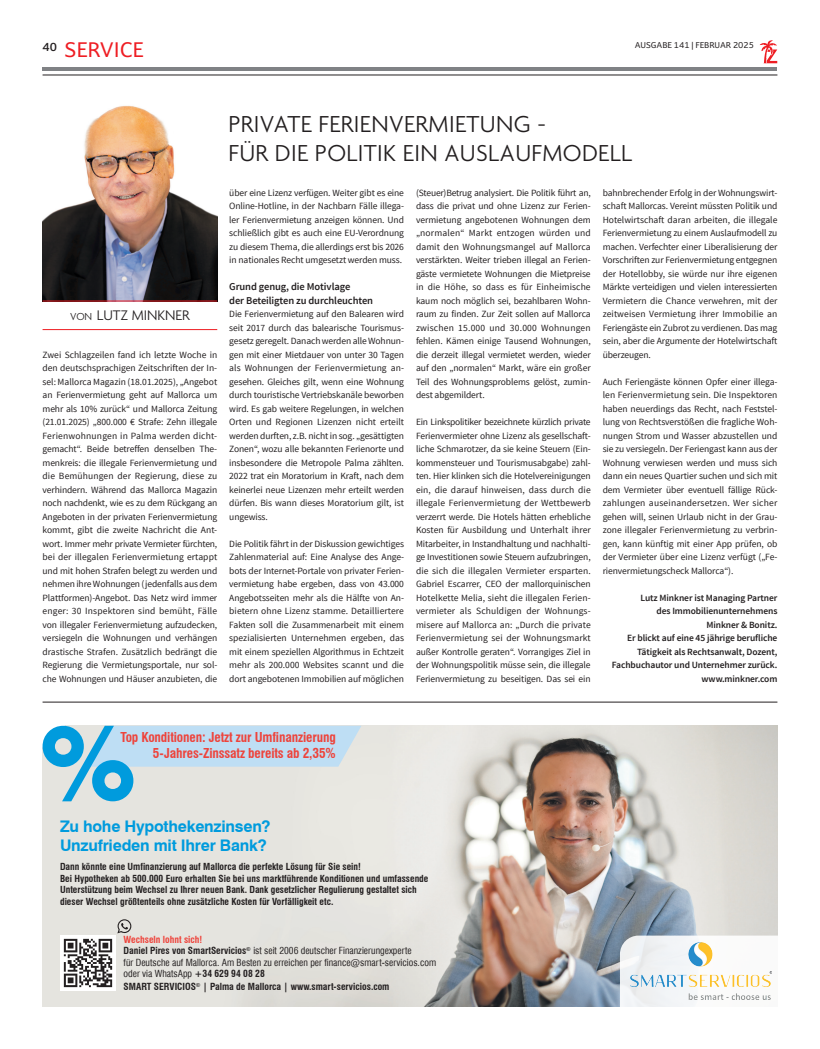
<style>
.page{position:relative;width:820px;height:1049px;background:#fff}
.page>*{position:absolute;margin:0;border:0;box-sizing:border-box;transform-origin:0 0}
.t1{font:300 25px/29px "Agenda";letter-spacing:.015em;color:#231f20}
.t2{font:20px "Darkmode Darkmode Off";color:#ee1d23}
.t3{font:700 16px/19.2px "Swiss 721 BT";letter-spacing:-.015em;color:#009bdd}
.t4{font:300 15px "Agenda";letter-spacing:-.005em;color:#231f20}
.t5{font:700 condensed 13.3px/16px "Swiss 721 BT";letter-spacing:-.01em;color:#ee433b;text-align:right}
.t6{font:500 11px "Darkmode Darkmode Off";color:#231f20}
.t7{font:600 10.5px/13.5px "Source Sans Pro";letter-spacing:-.01em;color:#231f20}
.t8{font:condensed 9.6px/11.5px "Swiss 721 BT";color:#231f20}
.t9{font:700 condensed 9.6px "Swiss 721 BT";color:#231f20}
.t10{font:9.5px/13.5px "Source Sans Pro";letter-spacing:-.01em;color:#231f20;text-align:justify}
.t11{font:700 condensed 9.5px/11.5px "Swiss 721 BT";color:#231f20}
.t12{font:600 9.5px/13.5px "Source Sans Pro";letter-spacing:-.01em;color:#231f20;text-align:right}
.t13{font:8px "Darkmode Darkmode Off";color:#231f20}
.s1{font-size:11px}
.s2{font-weight:700;color:#ee433b}
.s3{font-weight:700}
</style>
<div class="page">
<svg style="left:759px;top:40px;width:18px;height:24px"></svg>
<hr style="left:43px;top:67px;width:734px;height:4px;background:#808285">
<hr style="left:43px;top:75px;width:734px;height:1px;background:#231f20">
<img style="left:42px;top:105px;width:175px;height:196px">
<hr style="left:43px;top:300px;width:174px;height:1px;background:#ee1d23">
<hr style="left:43px;top:329px;width:174px;height:1px;background:#ee1d23">
<hr style="left:43px;top:702px;width:734px;height:1px;background:#231f20">
<img style="left:43px;top:726px;width:734px;height:280px">
<svg style="left:619px;top:935px;width:159px;height:72px"></svg>
<img style="left:630px;top:943px;width:141px;height:56px">
<img style="left:60px;top:935px;width:55px;height:56px">
<svg style="left:42px;top:725px;width:319px;height:76px"></svg>
<svg style="left:117px;top:919px;width:14px;height:14px"></svg>
<p class="t6" style="left:43px;top:39px;width:16px">40</p>
<h2 class="t2" style="left:64px;top:36px;width:81px">SERVICE</h2>
<p class="t13" style="left:634px;top:40px;width:120px">AUSGABE 141 | FEBRUAR 2025</p>
<h3 class="t4" style="left:70px;top:307px;width:121px"><span class="s1">VON</span> LUTZ MINKNER</h3>
<p class="t10" style="left:43px;top:348px;width:176px">Zwei Schlagzeilen fand ich letzte Woche in den deutschsprachigen Zeitschriften der In&shy;sel: Mallorca Magazin (18.01.2025), „Angebot an Ferienvermietung geht auf Mallorca um mehr als 10% zurück“ und Mallorca Zeitung (21.01.2025) „800.000 € Strafe: Zehn illegale Ferienwohnungen in Palma werden dicht&shy;gemacht“. Beide betreffen denselben The&shy;menkreis: die illegale Ferienvermietung und die Bemühungen der Regierung, diese zu verhindern. Während das Mallorca Magazin noch nachdenkt, wie es zu dem Rückgang an Angeboten in der privaten Ferienvermietung kommt, gibt die zweite Nachricht die Ant&shy;wort. Immer mehr private Vermieter fürchten, bei der illegalen Ferienvermietung ertappt und mit hohen Strafen belegt zu werden und nehmen ihre Wohnungen (jedenfalls aus dem Plattformen)-Angebot. Das Netz wird immer enger: 30 Inspektoren sind bemüht, Fälle von illegaler Ferienvermietung aufzudecken, versiegeln die Wohnungen und verhängen drastische Strafen. Zusätzlich bedrängt die Regierung die Vermietungsportale, nur sol&shy;che Wohnungen und Häuser anzubieten, die</p>
<h1 class="t1" style="left:228px;top:111px;width:405px">PRIVATE FERIENVERMIETUNG -<br>FÜR DIE POLITIK EIN AUSLAUFMODELL</h1>
<p class="t10" style="left:229px;top:186px;width:176px">über eine Lizenz verfügen. Weiter gibt es eine Online-Hotline, in der Nachbarn Fälle illega&shy;ler Ferienvermietung anzeigen können. Und schließlich gibt es auch eine EU-Verordnung zu diesem Thema, die allerdings erst bis 2026 in nationales Recht umgesetzt werden muss.</p>
<p class="t7" style="left:229px;top:280px;width:145px">Grund genug, die Motivlage<br>der Beteiligten zu durchleuchten</p>
<p class="t10" style="left:229px;top:308px;width:176px">Die Ferienvermietung auf den Balearen wird seit 2017 durch das balearische Tourismus&shy;gesetz geregelt. Danach werden alle Wohnun&shy;gen mit einer Mietdauer von unter 30 Tagen als Wohnungen der Ferienvermietung an&shy;gesehen. Gleiches gilt, wenn eine Wohnung durch touristische Vertriebskanäle beworben wird. Es gab weitere Regelungen, in welchen Orten und Regionen Lizenzen nicht erteilt werden durften, z.B. nicht in sog. „gesättigten Zonen“, wozu alle bekannten Ferienorte und insbesondere die Metropole Palma zählten.<br>2022 trat ein Moratorium in Kraft, nach dem keinerlei neue Lizenzen mehr erteilt werden dürfen. Bis wann dieses Moratorium gilt, ist ungewiss.</p>
<p class="t10" style="left:229px;top:537px;width:176px">Die Politik fährt in der Diskussion gewichtiges Zahlenmaterial auf: Eine Analyse des Ange&shy;bots der Internet-Portale von privater Ferien&shy;vermietung habe ergeben, dass von 43.000<br>Angebotsseiten mehr als die Hälfte von An&shy;bietern ohne Lizenz stamme. Detailliertere Fakten soll die Zusammenarbeit mit einem spezialisierten Unternehmen ergeben, das mit einem speziellen Algorithmus in Echtzeit mehr als 200.000 Websites scannt und die dort angebotenen Immobilien auf möglichen</p>
<p class="t10" style="left:416px;top:186px;width:176px">(Steuer)Betrug analysiert. Die Politik führt an, dass die privat und ohne Lizenz zur Ferien&shy;vermietung angebotenen Wohnungen dem „normalen“ Markt entzogen würden und damit den Wohnungsmangel auf Mallorca verstärkten. Weiter trieben illegal an Ferien&shy;gäste vermietete Wohnungen die Mietpreise in die Höhe, so dass es für Einheimische kaum noch möglich sei, bezahlbaren Wohn&shy;raum zu finden. Zur Zeit sollen auf Mallorca zwischen 15.000 und 30.000 Wohnungen fehlen. Kämen einige Tausend Wohnungen, die derzeit illegal vermietet werden, wieder auf den „normalen“ Markt, wäre ein großer Teil des Wohnungsproblems gelöst, zumin&shy;dest abgemildert.</p>
<p class="t10" style="left:416px;top:415px;width:176px">Ein Linkspolitiker bezeichnete kürzlich private Ferienvermieter ohne Lizenz als gesellschaft&shy;liche Schmarotzer, da sie keine Steuern (Ein&shy;kommensteuer und Tourismusabgabe) zahl&shy;ten. Hier klinken sich die Hotelvereinigungen ein, die darauf hinweisen, dass durch die illegale Ferienvermietung der Wettbewerb verzerrt werde. Die Hotels hätten erhebliche Kosten für Ausbildung und Unterhalt ihrer Mitarbeiter, in Instandhaltung und nachhalti&shy;ge Investitionen sowie Steuern aufzubringen, die sich die illegalen Vermieter ersparten.<br>Gabriel Escarrer, CEO der mallorquinischen Hotelkette Melia, sieht die illegalen Ferien&shy;vermieter als Schuldigen der Wohnungs&shy;misere auf Mallorca an: „Durch die private Ferienvermietung sei der Wohnungsmarkt außer Kontrolle geraten“. Vorrangiges Ziel in der Wohnungspolitik müsse sein, die illegale Ferienvermietung zu beseitigen. Das sei ein</p>
<p class="t10" style="left:602px;top:186px;width:176px">bahnbrechender Erfolg in der Wohnungswirt&shy;schaft Mallorcas. Vereint müssten Politik und Hotelwirtschaft daran arbeiten, die illegale Ferienvermietung zu einem Auslaufmodell zu machen. Verfechter einer Liberalisierung der Vorschriften zur Ferienvermietung entgegnen der Hotellobby, sie würde nur ihre eigenen Märkte verteidigen und vielen interessierten Vermietern die Chance verwehren, mit der zeitweisen Vermietung ihrer Immobilie an Feriengäste ein Zubrot zu verdienen. Das mag sein, aber die Argumente der Hotelwirtschaft überzeugen.</p>
<p class="t10" style="left:602px;top:375px;width:176px">Auch Feriengäste können Opfer einer illega&shy;len Ferienvermietung sein. Die Inspektoren haben neuerdings das Recht, nach Feststel&shy;lung von Rechtsverstößen die fragliche Woh&shy;nungen Strom und Wasser abzustellen und sie zu versiegeln. Der Feriengast kann aus der Wohnung verwiesen werden und muss sich dann ein neues Quartier suchen und sich mit dem Vermieter über eventuell fällige Rück&shy;zahlungen auseinandersetzen. Wer sicher gehen will, seinen Urlaub nicht in der Grau&shy;zone illegaler Ferienvermietung zu verbrin&shy;gen, kann künftig mit einer App prüfen, ob der Vermieter über eine Lizenz verfügt („Fe&shy;rienvermietungscheck Mallorca“).</p>
<p class="t12" style="left:611px;top:591px;width:167px">Lutz Minkner ist Managing Partner<br>des Immobilienunternehmens<br>Minkner &amp; Bonitz.<br>Er blickt auf eine 45 jährige berufliche<br>Tätigkeit als Rechtsanwalt, Dozent,<br>Fachbuchautor und Unternehmer zurück. www.minkner.com</p>
<h3 class="t5" style="left:120px;top:729px;width:217px">Top Konditionen: Jetzt zur Umfinanzierung<br>5-Jahres-Zinssatz bereits ab 2,35%</h3>
<h3 class="t3" style="left:60px;top:816px;width:212px">Zu hohe Hypothekenzinsen?<br>Unzufrieden mit Ihrer Bank?</h3>
<p class="t11" style="left:60px;top:861px;width:370px">Dann könnte eine Umfinanzierung auf Mallorca die perfekte Lösung für Sie sein!<br>Bei Hypotheken ab 500.000 Euro erhalten Sie bei uns marktführende Konditionen und umfassende Unterstützung beim Wechsel zu Ihrer neuen Bank. Dank gesetzlicher Regulierung gestaltet sich dieser Wechsel größtenteils ohne zusätzliche Kosten für Vorfälligkeit etc.</p>
<p class="t8" style="left:124px;top:933px;width:314px"><span class="s2">Wechseln lohnt sich!<br></span><span class="s3">Daniel Pires von SmartServicios</span><sup>©</sup> ist seit 2006 deutscher Finanzierungexperte<br>für Deutsche auf Mallorca. Am Besten zu erreichen per finance@smart-servicios.com oder via WhatsApp <span class="s3">+34 629 94 08 28</span></p>
<p class="t9" style="left:124px;top:981px;width:267px">SMART SERVICIOS<sup>©</sup> | Palma de Mallorca | www.smart-servicios.com</p>
</div>
